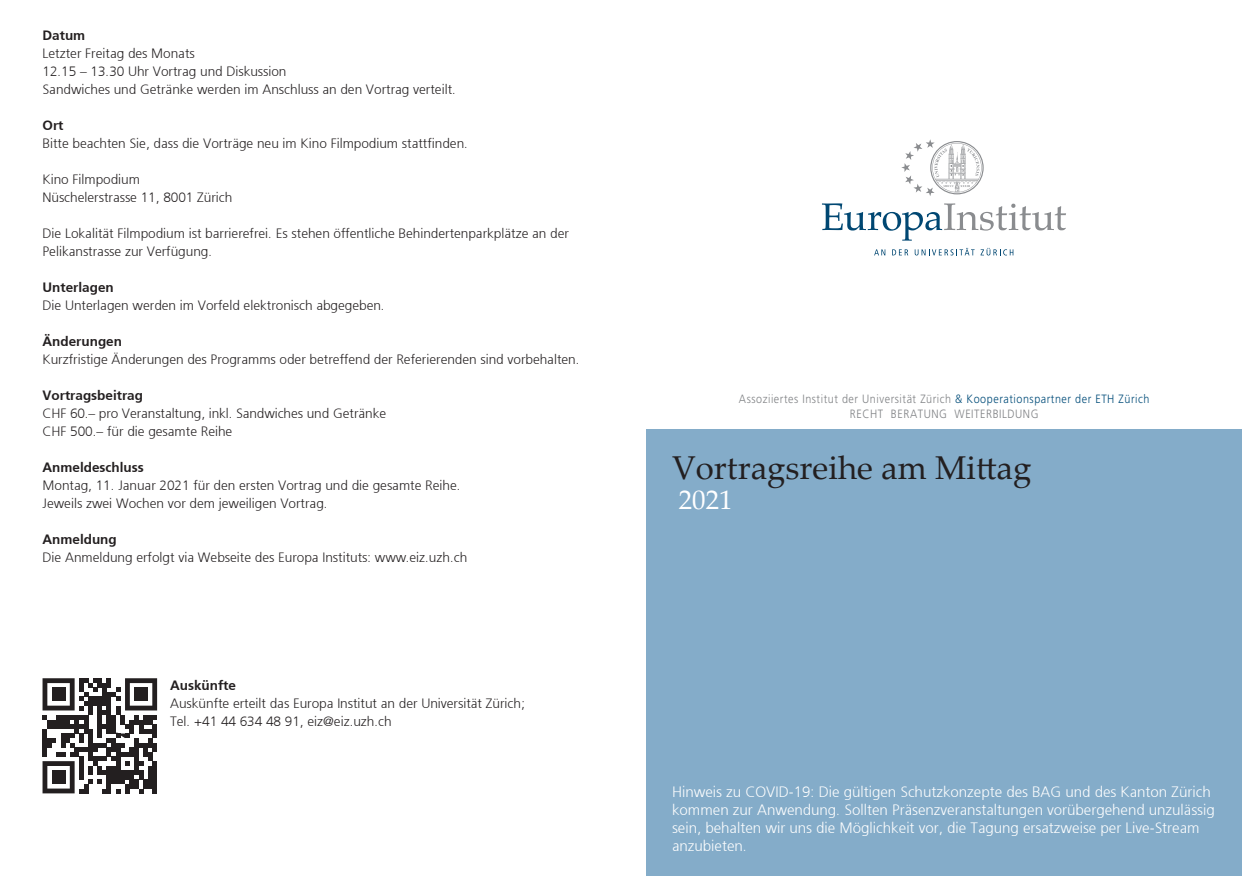
<style>
.page{position:relative;width:1259px;height:893px;background:#fff}
.page>*{position:absolute;margin:0;border:0;box-sizing:border-box;transform-origin:0 0}
.t1{font:33px "Palatino Linotype";color:#231f20}
.t2{font:27px "Palatino Linotype";color:#fff}
.t3{font:300 15px "Frutiger 45";color:#fff}
.t4{font:300 13.5px/18px "Frutiger 45";color:#231f20}
.t5{font:300 13.5px "Frutiger 45";color:#231f20}
.t6{font:300 12px "Frutiger LT Pro";letter-spacing:.05em;color:#808285;scale:.9 1}
.s1{color:#004c79}
</style>
<div class="page">
<div style="left:646px;top:429px;width:596px;height:447px;background:#84acc9"></div>
<svg style="left:874px;top:249px;width:11px;height:6px"></svg>
<svg style="left:892px;top:249px;width:16px;height:6px"></svg>
<svg style="left:914px;top:248px;width:60px;height:7px"></svg>
<svg style="left:980px;top:248px;width:33px;height:7px"></svg>
<svg style="left:822px;top:203px;width:244px;height:38px"></svg>
<svg style="left:901px;top:139px;width:82px;height:57px"></svg>
<svg style="left:43px;top:678px;width:114px;height:115px"></svg>
<div style="left:52px;top:687px;width:13px;height:14px;background:#231f20"></div>
<div style="left:134px;top:687px;width:14px;height:14px;background:#231f20"></div>
<div style="left:52px;top:770px;width:13px;height:14px;background:#231f20"></div>
<p class="t5" style="left:43px;top:27px;width:44px">Datum</p>
<p class="t4" style="left:43px;top:44px;width:154px">Letzter Freitag des Monats</p>
<p class="t4" style="left:43px;top:62px;width:245px">12.15 – 13.30 Uhr Vortrag und Diskussion</p>
<p class="t4" style="left:43px;top:80px;width:415px">Sandwiches und Getränke werden im Anschluss an den Vortrag verteilt.</p>
<p class="t5" style="left:43px;top:117px;width:23px">Ort</p>
<p class="t4" style="left:43px;top:134px;width:427px">Bitte beachten Sie, dass die Vorträge neu im Kino Filmpodium stattfinden.</p>
<p class="t4" style="left:43px;top:170px;width:191px">Kino Filmpodium<br>Nüschelerstrasse 11, 8001 Zürich</p>
<p class="t4" style="left:43px;top:224px;width:528px">Die Lokalität Filmpodium ist barrierefrei. Es stehen öffentliche Behindertenparkplätze an der</p>
<p class="t4" style="left:43px;top:242px;width:171px">Pelikanstrasse zur Verfügung.</p>
<p class="t5" style="left:43px;top:279px;width:73px">Unterlagen</p>
<p class="t4" style="left:43px;top:296px;width:344px">Die Unterlagen werden im Vorfeld elektronisch abgegeben.</p>
<p class="t5" style="left:43px;top:333px;width:81px">Änderungen</p>
<p class="t4" style="left:43px;top:350px;width:538px">Kurzfristige Änderungen des Programms oder betreffend der Referierenden sind vorbehalten.</p>
<p class="t5" style="left:43px;top:387px;width:102px">Vortragsbeitrag</p>
<p class="t4" style="left:43px;top:404px;width:345px">CHF 60.– pro Veranstaltung, inkl. Sandwiches und Getränke</p>
<p class="t4" style="left:43px;top:422px;width:191px">CHF 500.– für die gesamte Reihe</p>
<p class="t5" style="left:43px;top:459px;width:103px">Anmeldeschluss</p>
<p class="t4" style="left:43px;top:476px;width:419px">Montag, 11. Januar 2021 für den ersten Vortrag und die gesamte Reihe.</p>
<p class="t4" style="left:43px;top:494px;width:287px">Jeweils zwei Wochen vor dem jeweiligen Vortrag.</p>
<p class="t5" style="left:43px;top:531px;width:76px">Anmeldung</p>
<p class="t4" style="left:43px;top:548px;width:426px">Die Anmeldung erfolgt via Webseite des Europa Instituts: www.eiz.uzh.ch</p>
<p class="t5" style="left:170px;top:677px;width:67px">Auskünfte</p>
<p class="t4" style="left:170px;top:694px;width:356px">Auskünfte erteilt das Europa Institut an der Universität Zürich;</p>
<p class="t4" style="left:170px;top:712px;width:223px">Tel. +41 44 634 48 91, eiz@eiz.uzh.ch</p>
<p class="t6" style="left:739px;top:392px;width:458px">Assoziiertes Institut der Universität Zürich <span class="s1">&amp; Kooperationspartner der ETH Zürich</span></p>
<p class="t6" style="left:850px;top:407px;width:211px">RECHT BERATUNG WEITERBILDUNG</p>
<p class="t1" style="left:672px;top:444px;width:361px">Vortragsreihe am Mittag</p>
<p class="t2" style="left:679px;top:481px;width:55px">2021</p>
<p class="t3" style="left:672px;top:783px;width:540px">Hinweis zu COVID-19: Die gültigen Schutzkonzepte des BAG und des Kanton Zürich</p>
<p class="t3" style="left:672px;top:801px;width:544px">kommen zur Anwendung. Sollten Präsenzveranstaltungen vorübergehend unzulässig</p>
<p class="t3" style="left:672px;top:819px;width:529px">sein, behalten wir uns die Möglichkeit vor, die Tagung ersatzweise per Live-Stream</p>
<p class="t3" style="left:672px;top:837px;width:77px">anzubieten.</p>
</div>
